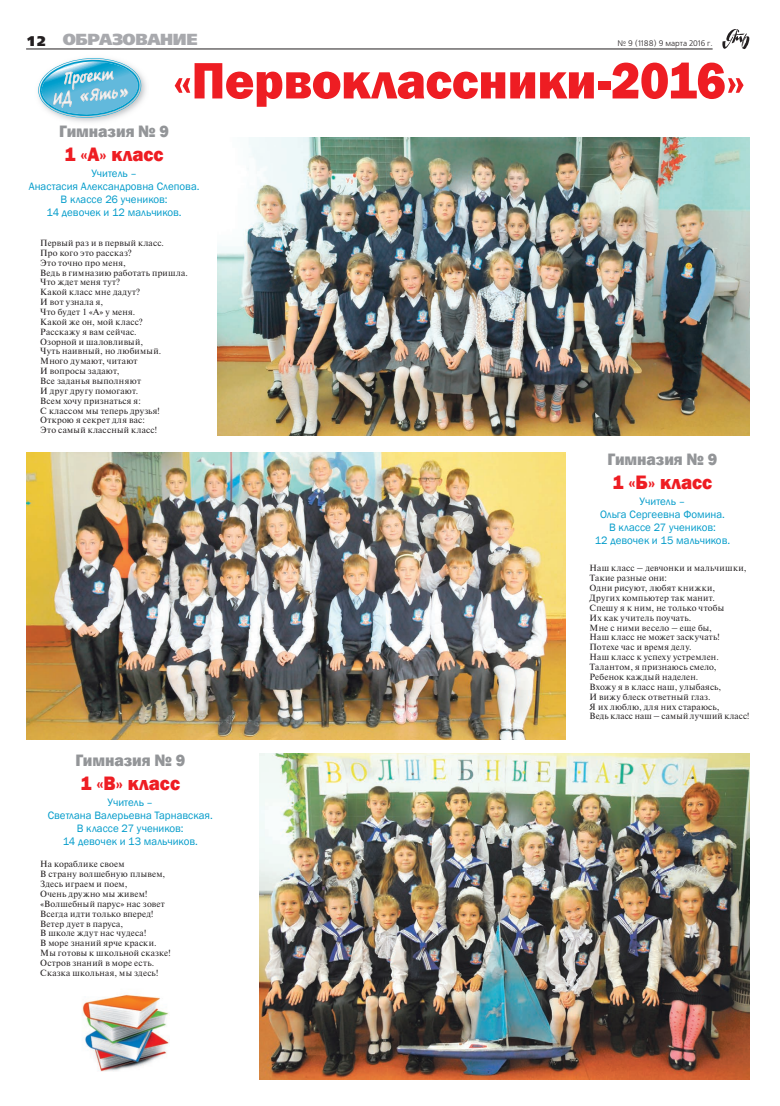
<style>
.page{position:relative;width:780px;height:1106px;background:#fff}
.page>*{position:absolute;margin:0;border:0;box-sizing:border-box;transform-origin:0 0}
.t1{font:800 53px "Franklin Gothic";letter-spacing:-.005em;color:#ee1d23;scale:.95 1}
.t2{font:800 20px "Franklin Gothic";letter-spacing:.01em;color:#ee1d23;scale:.95 1}
.t3{font:800 17px "Franklin Gothic";letter-spacing:-.005em;color:#939598;scale:.95 1}
.t4{font:16px "Free Set Black C";letter-spacing:-.025em;color:#a8a9ad}
.t5{font:11px/13px "Franklin Gothic";color:#009bca;text-align:center}
.t6{font:9px/9.9px "Newton C";letter-spacing:.025em;color:#231f20}
.t7{font:8px "Free Set C";color:#231f20}
.s1{font-size:14px;color:#231f20}
</style>
<div class="page">
<img style="left:82px;top:993px;width:88px;height:78px">
<svg style="left:722px;top:29px;width:27px;height:20px"></svg>
<hr style="left:26px;top:49px;width:686px;height:1px;background:#231f20">
<img style="left:62px;top:76px;width:84px;height:46px">
<svg style="left:38px;top:58px;width:104px;height:60px"></svg>
<img style="left:218px;top:137px;width:531px;height:298px">
<img style="left:26px;top:452px;width:539px;height:287px">
<img style="left:259px;top:754px;width:490px;height:325px">
<p class="t4" style="left:26px;top:33px;width:173px"><span class="s1">12</span> ОБРАЗОВАНИЕ</p>
<p class="t7" style="left:617px;top:40px;width:97px">№ 9 (1188) 9 марта 2016 г.</p>
<p class="t1" style="left:173px;top:50px;width:603px">«Первоклассники-2016»</p>
<p class="t3" style="left:59px;top:121px;width:117px">Гимназия № 9</p>
<p class="t2" style="left:65px;top:142px;width:106px">1 «А» класс</p>
<p class="t5" style="left:29px;top:166px;width:172px">Учитель –<br>Анастасия Александровна Слепова.<br>В классе 26 учеников:<br>14 девочек и 12 мальчиков.</p>
<p class="t6" style="left:40px;top:239px;width:149px">Первый раз и в первый класс.<br>Про кого это рассказ?<br>Это точно про меня,<br>Ведь в гимназию работать пришла.<br>Что ждет меня тут?<br>Какой класс мне дадут?<br>И вот узнала я,<br>Что будет 1 «А» у меня.<br>Какой же он, мой класс?<br>Расскажу я вам сейчас.<br>Озорной и шаловливый,<br>Чуть наивный, но любимый.<br>Много думают, читают<br>И вопросы задают,<br>Все заданья выполняют<br>И друг другу помогают.<br>Всем хочу признаться я:<br>С классом мы теперь друзья!<br>Открою я секрет для вас:<br>Это самый классный класс!</p>
<p class="t3" style="left:607px;top:449px;width:117px">Гимназия № 9</p>
<p class="t2" style="left:612px;top:470px;width:106px">1 «Б» класс</p>
<p class="t5" style="left:594px;top:494px;width:137px">Учитель –<br>Ольга Сергеевна Фомина.<br>В классе 27 учеников:<br>12 девочек и 15 мальчиков.</p>
<p class="t6" style="left:589px;top:564px;width:161px">Наш класс – девчонки и мальчишки,<br>Такие разные они:<br>Одни рисуют, любят книжки,<br>Других компьютер так манит.<br>Спешу я к ним, не только чтобы<br>Их как учитель поучать.<br>Мне с ними весело – еще бы,<br>Наш класс не может заскучать!<br>Потехе час и время делу.<br>Наш класс к успеху устремлен.<br>Талантом, я признаюсь смело,<br>Ребенок каждый наделен.<br>Вхожу я в класс наш, улыбаясь,<br>И вижу блеск ответный глаз.<br>Я их люблю, для них стараюсь,<br>Ведь класс наш – самый лучший класс!</p>
<p class="t3" style="left:75px;top:750px;width:117px">Гимназия № 9</p>
<p class="t2" style="left:81px;top:771px;width:106px">1 «В» класс</p>
<p class="t5" style="left:48px;top:795px;width:166px">Учитель –<br>Светлана Валерьевна Тарнавская.<br>В классе 27 учеников:<br>14 девочек и 13 мальчиков.</p>
<p class="t6" style="left:40px;top:860px;width:132px">На кораблике своем<br>В страну волшебную плывем,<br>Здесь играем и поем,<br>Очень дружно мы живем! «Волшебный парус» нас зовет<br>Всегда идти только вперед!<br>Ветер дует в паруса,<br>В школе ждут нас чудеса!<br>В море знаний ярче краски.<br>Мы готовы к школьной сказке!<br>Остров знаний в море есть.<br>Сказка школьная, мы здесь!</p>
</div>
